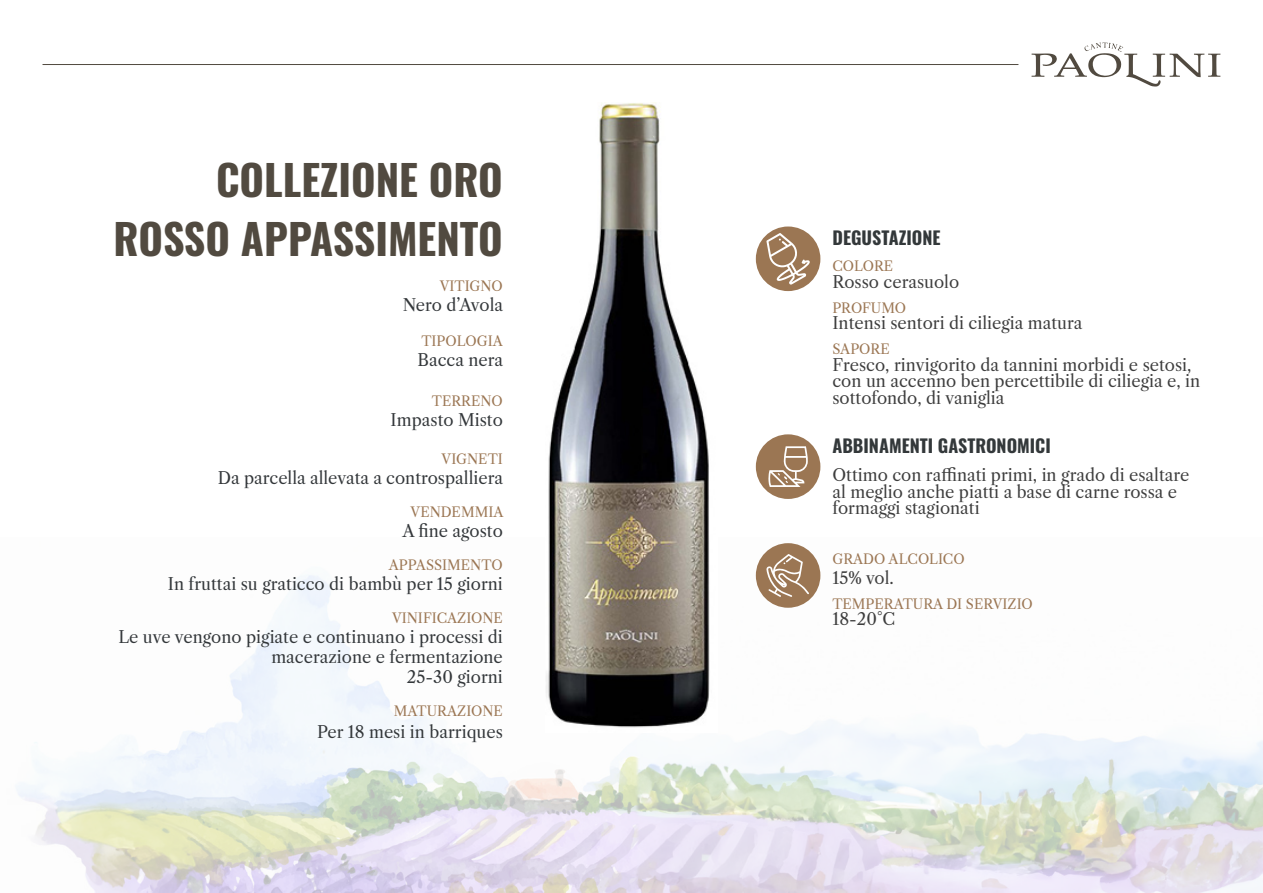
<style>
.page{position:relative;width:1263px;height:893px;background:#fff}
.page>*{position:absolute;margin:0;border:0;box-sizing:border-box;transform-origin:0 0}
.t1{font:700 42px "Oswald";color:#514a40}
.t2{font:700 18px "Oswald";color:#33383a}
.t3{font:16.5px/16.5px "Libre Caslon Text";color:#3d3d3d}
.t4{font:16.5px/19.8px "Libre Caslon Text";color:#33373a;text-align:right}
.t5{font:13.5px "Libre Caslon Text";color:#9b7653}
</style>
<div class="page">
<svg style="left:1031px;top:42px;width:189px;height:45px"></svg>
<hr style="left:43px;top:64px;width:975px;height:1px;background:#514a40">
<img style="left:16px;top:543px;width:1247px;height:350px">
<img style="left:546px;top:102px;width:171px;height:630px">
<div style="left:756px;top:543px;width:64px;height:65px;background:#9b7653;border-radius:50%"></div>
<svg style="left:766px;top:554px;width:43px;height:43px"></svg>
<div style="left:756px;top:226px;width:64px;height:65px;background:#9b7653;border-radius:50%"></div>
<svg style="left:766px;top:233px;width:44px;height:52px"></svg>
<div style="left:756px;top:434px;width:64px;height:65px;background:#9b7653;border-radius:50%"></div>
<svg style="left:768px;top:446px;width:40px;height:41px"></svg>
<p class="t1" style="left:216px;top:158px;width:288px">COLLEZIONE ORO</p>
<p class="t1" style="left:114px;top:217px;width:391px">ROSSO APPASSIMENTO</p>
<p class="t5" style="left:440px;top:278px;width:65px">VITIGNO</p>
<p class="t4" style="left:403px;top:295px;width:102px">Nero d’Avola</p>
<p class="t5" style="left:421px;top:333px;width:83px">TIPOLOGIA</p>
<p class="t4" style="left:418px;top:350px;width:87px">Bacca nera</p>
<p class="t5" style="left:432px;top:393px;width:72px">TERRENO</p>
<p class="t4" style="left:391px;top:410px;width:114px">Impasto Misto</p>
<p class="t5" style="left:442px;top:451px;width:63px">VIGNETI</p>
<p class="t4" style="left:218px;top:468px;width:287px">Da parcella allevata a controspalliera</p>
<p class="t5" style="left:411px;top:504px;width:94px">VENDEMMIA</p>
<p class="t4" style="left:402px;top:521px;width:102px">A fine agosto</p>
<p class="t5" style="left:389px;top:557px;width:116px">APPASSIMENTO</p>
<p class="t4" style="left:168px;top:574px;width:336px">In fruttai su graticco di bambù per 15 giorni</p>
<p class="t5" style="left:392px;top:610px;width:112px">VINIFICAZIONE</p>
<p class="t4" style="left:118px;top:627px;width:386px">Le uve vengono pigiate e continuano i processi di macerazione e fermentazione<br>25-30 giorni</p>
<p class="t5" style="left:394px;top:703px;width:110px">MATURAZIONE</p>
<p class="t4" style="left:317px;top:722px;width:187px">Per 18 mesi in barriques</p>
<p class="t2" style="left:832px;top:229px;width:110px">DEGUSTAZIONE</p>
<p class="t5" style="left:832px;top:258px;width:62px">COLORE</p>
<p class="t3" style="left:832px;top:273px;width:128px">Rosso cerasuolo</p>
<p class="t5" style="left:832px;top:299px;width:75px">PROFUMO</p>
<p class="t3" style="left:832px;top:315px;width:251px">Intensi sentori di ciliegia matura</p>
<p class="t5" style="left:832px;top:341px;width:59px">SAPORE</p>
<p class="t3" style="left:832px;top:356px;width:369px">Fresco, rinvigorito da tannini morbidi e setosi, con un accenno ben percettibile di ciliegia e, in sottofondo, di vaniglia</p>
<p class="t2" style="left:832px;top:436px;width:220px">ABBINAMENTI GASTRONOMICI</p>
<p class="t3" style="left:832px;top:467px;width:358px">Ottimo con raffinati primi, in grado di esaltare al meglio anche piatti a base di carne rossa e formaggi stagionati</p>
<p class="t5" style="left:832px;top:551px;width:134px">GRADO ALCOLICO</p>
<p class="t3" style="left:832px;top:570px;width:63px">15% vol.</p>
<p class="t5" style="left:832px;top:596px;width:202px">TEMPERATURA DI SERVIZIO</p>
<p class="t3" style="left:832px;top:611px;width:64px">18-20°C</p>
</div>
